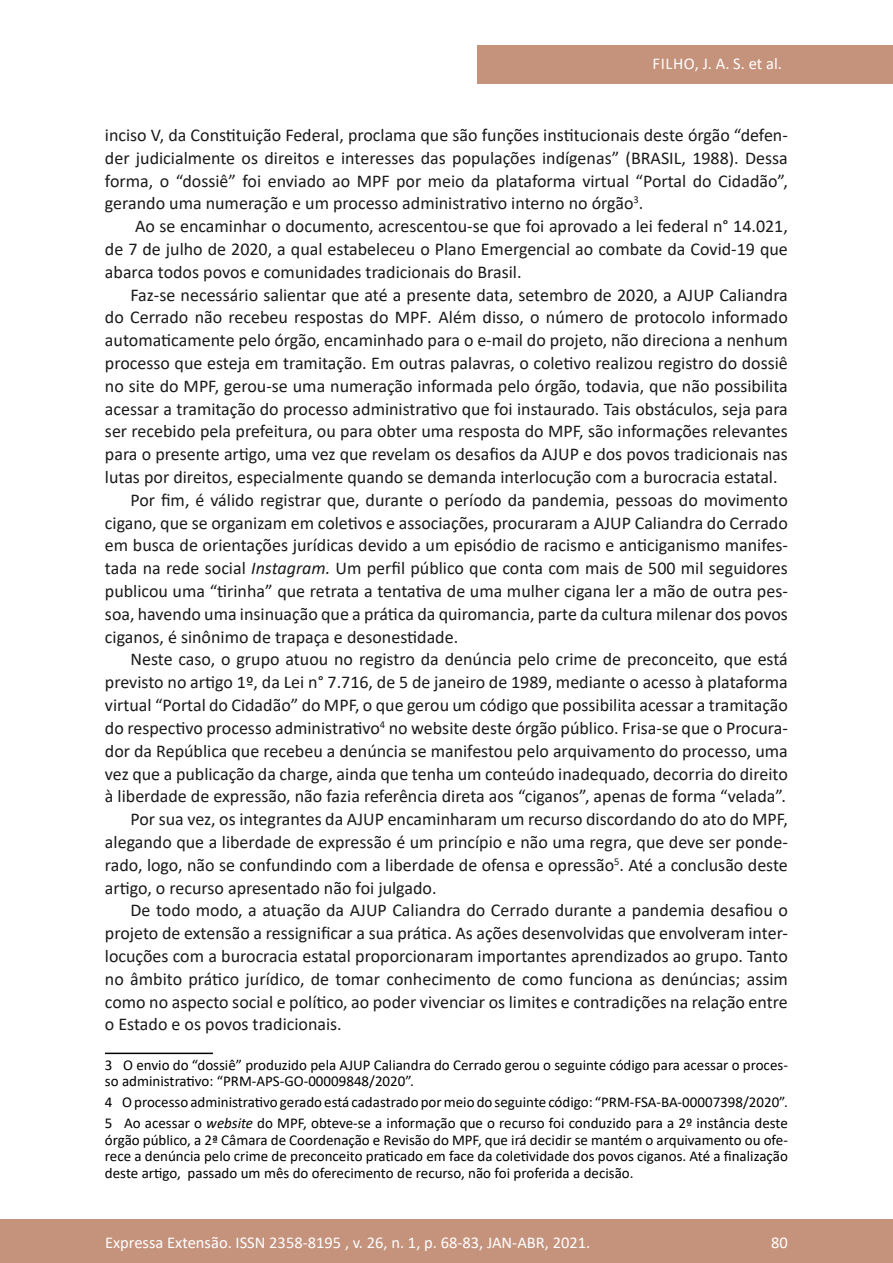
<style>
.page{position:relative;width:893px;height:1263px;background:#fff}
.page>*{position:absolute;margin:0;border:0;box-sizing:border-box;transform-origin:0 0}
.texto{font:18px/22.8px "Calibri";color:#1a1a1a;text-align:justify}
.t1{font:16.5px "Calibri";color:#fff}
.t2{font:16.5px "Calibri";letter-spacing:.04em;color:#fff}
.rodapé{font:15px/16.5px "Calibri";color:#000}
.s1{font-style:italic}
</style>
<div class="page">
<div style="left:0;top:1219px;width:893px;height:44px;background:#c5927c"></div>
<div style="left:477px;top:45px;width:416px;height:39px;background:#c5927c"></div>
<hr style="left:105px;top:1052px;width:108px;height:2px;background:#000">
<p class="t2" style="left:652px;top:52px;width:131px">FILHO, J. A. S. et al.</p>
<p class="texto" style="left:105px;top:123px;width:684px">inciso V, da Constituição Federal, proclama que são funções institucionais deste órgão “defen&shy;der judicialmente os direitos e interesses das populações indígenas” (BRASIL, 1988). Dessa forma, o “dossiê” foi enviado ao MPF por meio da plataforma virtual “Portal do Cidadão”, gerando uma numeração e um processo administrativo interno no órgão<sup>3</sup>.</p>
<p class="texto" style="left:105px;top:214px;width:684px;text-indent:30px">Ao se encaminhar o documento, acrescentou-se que foi aprovado a lei federal n° 14.021, de 7 de julho de 2020, a qual estabeleceu o Plano Emergencial ao combate da Covid-19 que abarca todos povos e comunidades tradicionais do Brasil.</p>
<p class="texto" style="left:105px;top:283px;width:684px;text-indent:26px">Faz-se necessário salientar que até a presente data, setembro de 2020, a AJUP Caliandra do Cerrado não recebeu respostas do MPF<span class="s1">.</span> Além disso, o número de protocolo informado automaticamente pelo órgão, encaminhado para o e-mail do projeto, não direciona a nenhum processo que esteja em tramitação. Em outras palavras, o coletivo realizou registro do dossiê no site do MPF, gerou-se uma numeração informada pelo órgão, todavia, que não possibilita acessar a tramitação do processo administrativo que foi instaurado. Tais obstáculos, seja para ser recebido pela prefeitura, ou para obter uma resposta do MPF, são informações relevantes para o presente artigo, uma vez que revelam os desafios da AJUP e dos povos tradicionais nas lutas por direitos, especialmente quando se demanda interlocução com a burocracia estatal.</p>
<p class="texto" style="left:105px;top:488px;width:684px;text-indent:26px">Por fim, é válido registrar que, durante o período da pandemia, pessoas do movimento cigano, que se organizam em coletivos e associações, procuraram a AJUP Caliandra do Cerrado em busca de orientações jurídicas devido a um episódio de racismo e anticiganismo manifes&shy;tada na rede social <span class="s1">Instagram.</span> Um perfil público que conta com mais de 500 mil seguidores publicou uma “tirinha” que retrata a tentativa de uma mulher cigana ler a mão de outra pes&shy;soa, havendo uma insinuação que a prática da quiromancia, parte da cultura milenar dos povos ciganos, é sinônimo de trapaça e desonestidade.</p>
<p class="texto" style="left:105px;top:648px;width:684px;text-indent:26px">Neste caso, o grupo atuou no registro da denúncia pelo crime de preconceito, que está previsto no artigo 1º, da Lei n° 7.716, de 5 de janeiro de 1989, mediante o acesso à plataforma virtual “Portal do Cidadão” do MPF, o que gerou um código que possibilita acessar a tramitação do respectivo processo administrativo<sup>4</sup> no website deste órgão público. Frisa-se que o Procura&shy;dor da República que recebeu a denúncia se manifestou pelo arquivamento do processo, uma vez que a publicação da charge, ainda que tenha um conteúdo inadequado, decorria do direito à liberdade de expressão, não fazia referência direta aos “ciganos”, apenas de forma “velada”.</p>
<p class="texto" style="left:105px;top:807px;width:684px;text-indent:26px">Por sua vez, os integrantes da AJUP encaminharam um recurso discordando do ato do MPF, alegando que a liberdade de expressão é um princípio e não uma regra, que deve ser ponde&shy;rado, logo, não se confundindo com a liberdade de ofensa e opressão<sup>5</sup>. Até a conclusão deste artigo, o recurso apresentado não foi julgado.</p>
<p class="texto" style="left:105px;top:898px;width:684px;text-indent:26px">De todo modo, a atuação da AJUP Caliandra do Cerrado durante a pandemia desafiou o projeto de extensão a ressignificar a sua prática. As ações desenvolvidas que envolveram inter&shy;locuções com a burocracia estatal proporcionaram importantes aprendizados ao grupo. Tanto no âmbito prático jurídico, de tomar conhecimento de como funciona as denúncias; assim como no aspecto social e político, ao poder vivenciar os limites e contradições na relação entre o Estado e os povos tradicionais.</p>
<p class="rodapé" style="left:105px;top:1056px;width:684px">3 O envio do “dossiê” produzido pela AJUP Caliandra do Cerrado gerou o seguinte código para acessar o proces&shy;so administrativo: “PRM-APS-GO-00009848/2020”.</p>
<p class="rodapé" style="left:105px;top:1094px;width:684px">4 O processo administrativo gerado está cadastrado por meio do seguinte código: “PRM-FSA-BA-00007398/2020”.</p>
<p class="rodapé" style="left:105px;top:1115px;width:684px;text-align:justify">5 Ao acessar o <span class="s1">website</span> do MPF, obteve-se a informação que o recurso foi conduzido para a 2º instância deste órgão público, a 2ª Câmara de Coordenação e Revisão do MPF, que irá decidir se mantém o arquivamento ou ofe&shy;rece a denúncia pelo crime de preconceito praticado em face da coletividade dos povos ciganos. Até a finalização deste artigo, passado um mês do oferecimento de recurso, não foi proferida a decisão.</p>
<p class="t1" style="left:105px;top:1230px;width:487px">Expressa Extensão. ISSN 2358-8195 , v. 26, n. 1, p. 68-83, JAN-ABR, 2021.</p>
<p class="t1" style="left:771px;top:1230px;width:18px">80</p>
</div>
